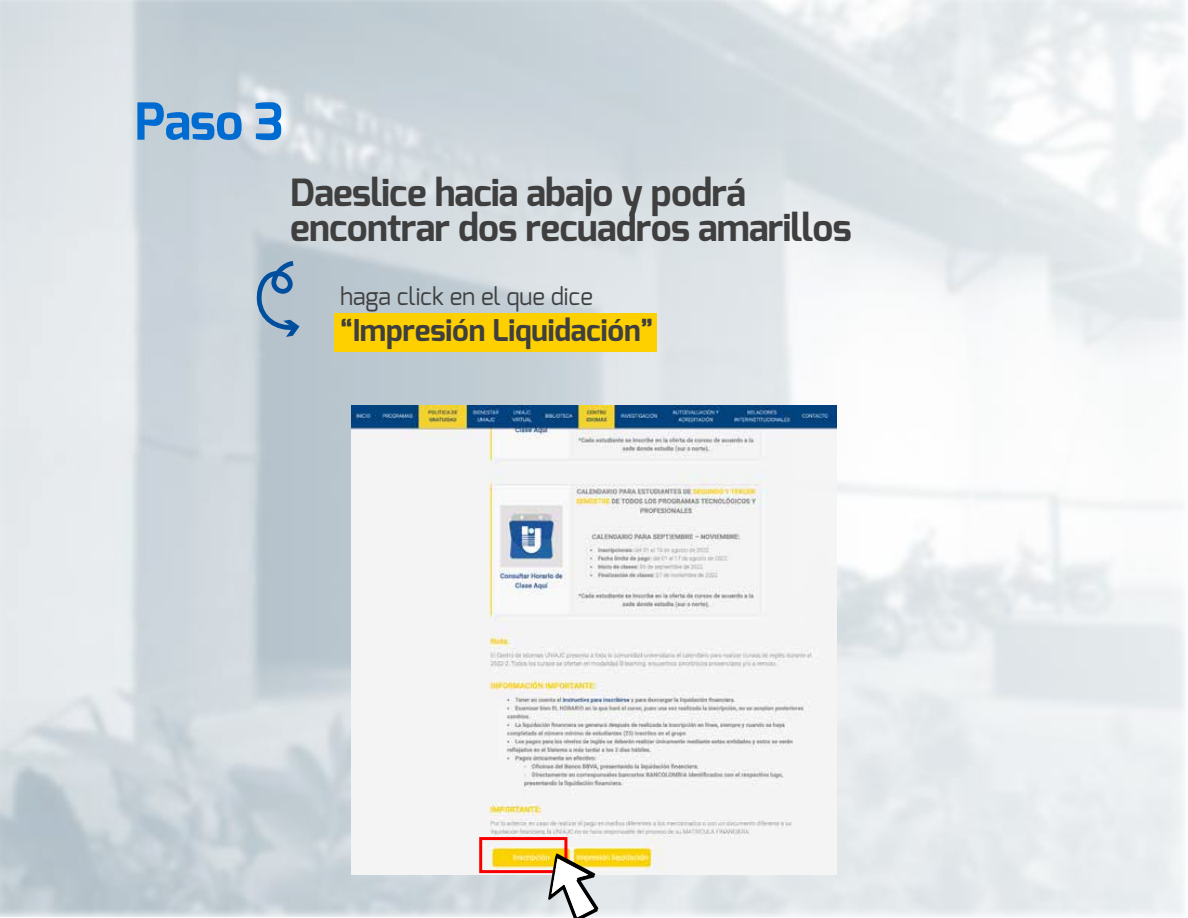
<style>
.page{position:relative;width:1188px;height:918px;background:#fff}
.page>*{position:absolute;margin:0;border:0;box-sizing:border-box;transform-origin:0 0}
.t1{font:700 51px "Exo";color:#006cd2}
.t2{font:700 37.5px/34.5px "Exo";letter-spacing:-.02em;color:#3f3f3f}
.t3{font:700 30px "Exo";letter-spacing:-.005em;color:#3f3f3f}
.t4{font:24px "Exo";letter-spacing:-.005em;color:#3f3f3f}
</style>
<div class="page">
<img style="left:0;top:0;width:1186px;height:917px">
<img style="left:352px;top:405px;width:484px;height:470px">
<div style="left:479px;top:837px;width:88px;height:36px;border:3px solid #f90000"></div>
<svg style="left:548px;top:854px;width:51px;height:64px"></svg>
<div style="left:334px;top:313px;width:323px;height:39px;background:#ffd000"></div>
<svg style="left:256px;top:258px;width:44px;height:79px;background:#8ba8c1"></svg>
<h1 class="t1" style="left:135px;top:89px;width:151px">Paso 3</h1>
<p class="t2" style="left:290px;top:176px;width:563px">Daeslice hacia abajo y podrá encontrar dos recuadros amarillos</p>
<p class="t4" style="left:340px;top:281px;width:254px">haga click en el que dice</p>
<p class="t3" style="left:340px;top:311px;width:315px">“Impresión Liquidación”</p>
</div>
